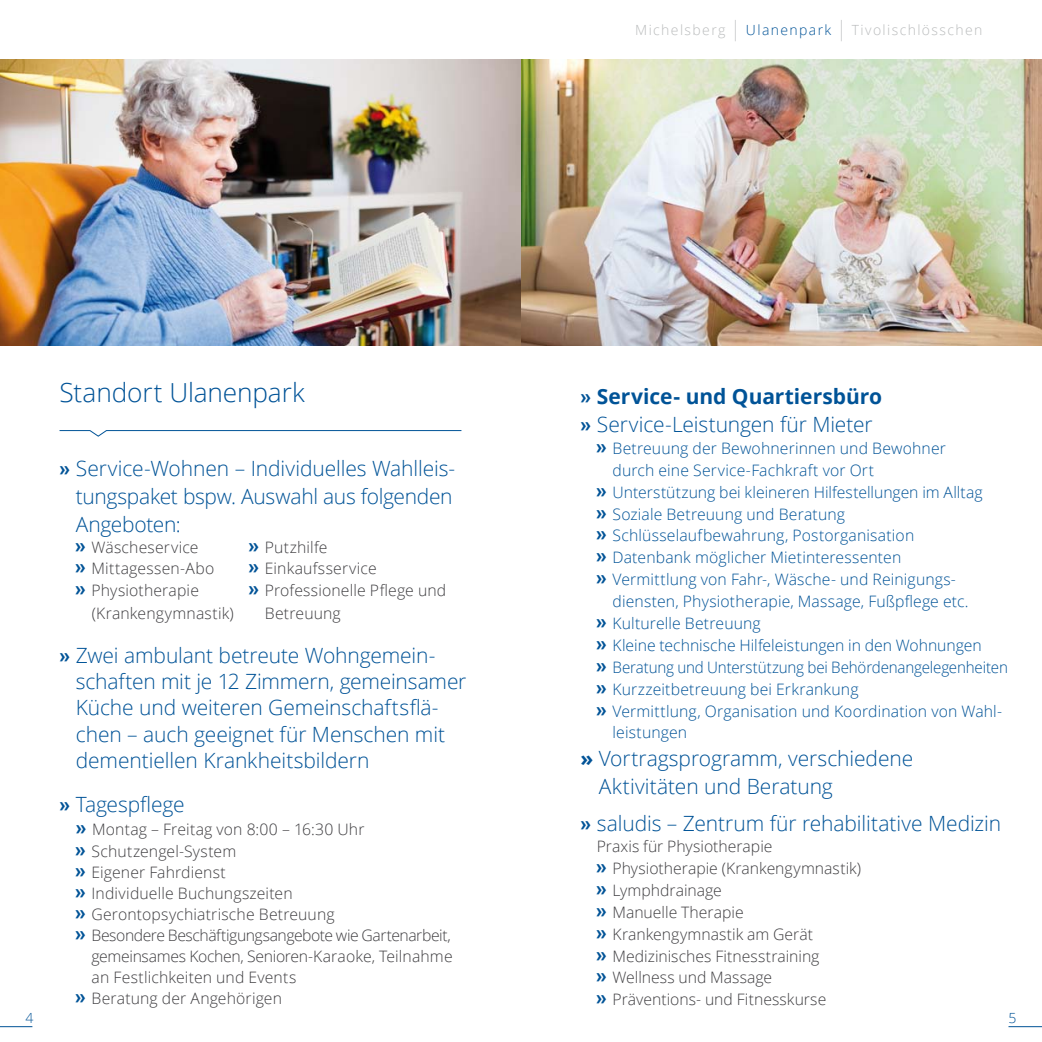
<style>
.page{position:relative;width:1042px;height:1042px;background:#fff}
.page>*{position:absolute;margin:0;border:0;box-sizing:border-box;transform-origin:0 0}
.t1{font:300 26.25px "Open Sans";letter-spacing:-.005em;color:#005397}
.t2{font:300 21px/28px "Open Sans";letter-spacing:-.005em;color:#005397}
.t3{font:300 15.75px/21.9px "Open Sans";letter-spacing:.005em;color:#3e3d40}
.t4{font:300 15.75px "Open Sans";letter-spacing:.01em;color:#005397}
.t5{font:300 15.75px "Open Sans";letter-spacing:-.01em;color:#005397;scale:.96 1}
.t6{font:300 15.75px "Open Sans";letter-spacing:-.03em;color:#3e3d40}
.t7{font:300 15.75px "Open Sans";letter-spacing:-.02em;color:#3e3d40}
.t8{font:300 14px "Open Sans";letter-spacing:.1em;color:#b9bbbc}
.t9{font:300 14px "Open Sans";color:#005397}
.s1{font-size:21px}
.s2{color:#005397}
.s3{font-family:"Roboto";font-weight:900}
.s4{font-family:"Roboto";font-weight:900;font-size:21px;color:#005397}
.s5{font-weight:700}
.s6{font-family:"Roboto";font-weight:900;font-size:21px}
</style>
<div class="page">
<hr style="left:0;top:1026px;width:32px;height:1px;background:#005397">
<hr style="left:1008px;top:1026px;width:34px;height:1px;background:#005397">
<svg style="left:59px;top:430px;width:403px;height:7px"></svg>
<img style="left:0;top:60px;width:1042px;height:285px">
<p class="t8" style="left:635px;top:20px;width:349px">Michelsberg <span class="s1">|</span> <span class="s2">Ulanenpark</span> <span class="s1">|</span> Tivolischlösschen</p>
<h1 class="t1" style="left:60px;top:375px;width:247px">Standort Ulanenpark</h1>
<h2 class="t2" style="left:76px;top:453px;width:381px;text-indent:-16px"><span class="s3">»</span> Service-Wohnen – Individuelles Wahlleis&shy;tungspaket bspw. Auswahl aus folgenden<br>Angeboten:</h2>
<p class="t3" style="left:75px;top:535px;width:125px"><span class="s4">»</span> Wäscheservice</p>
<p class="t3" style="left:249px;top:535px;width:80px"><span class="s4">»</span> Putzhilfe</p>
<p class="t3" style="left:75px;top:556px;width:141px"><span class="s4">»</span> Mittagessen-Abo</p>
<p class="t3" style="left:249px;top:556px;width:130px"><span class="s4">»</span> Einkaufsservice</p>
<p class="t3" style="left:75px;top:579px;width:125px"><span class="s4">»</span> Physiotherapie</p>
<p class="t3" style="left:249px;top:579px;width:199px"><span class="s4">»</span> Professionelle Pflege und</p>
<p class="t3" style="left:92px;top:602px;width:144px">(Krankengymnastik)</p>
<p class="t3" style="left:265px;top:602px;width:77px">Betreuung</p>
<h2 class="t2" style="left:76px;top:641px;width:392px;line-height:26.2px;text-indent:-16px"><span class="s3">»</span> Zwei ambulant betreute Wohngemein&shy;schaften mit je 12 Zimmern, gemeinsamer Küche und weiteren Gemeinschaftsflä&shy;chen – auch geeignet für Menschen mit dementiellen Krankheitsbildern</h2>
<h2 class="t2" style="left:60px;top:789px;width:127px"><span class="s3">»</span> Tagespflege</h2>
<p class="t3" style="left:75px;top:817px;width:291px;line-height:22.8px"><span class="s4">»</span> Montag – Freitag von 8:00 – 16:30 Uhr <span class="s4">»</span> Schutzengel-System</p>
<p class="t3" style="left:75px;top:861px;width:152px"><span class="s4">»</span> Eigener Fahrdienst</p>
<p class="t3" style="left:75px;top:882px;width:219px"><span class="s4">»</span> Individuelle Buchungszeiten</p>
<p class="t3" style="left:75px;top:903px;width:261px"><span class="s4">»</span> Gerontopsychiatrische Betreuung</p>
<p class="t6" style="left:75px;top:925px;width:377px"><span class="s4">»</span> Besondere Beschäftigungsangebote wie Gartenarbeit,</p>
<p class="t7" style="left:92px;top:946px;width:363px">gemeinsames Kochen, Senioren-Karaoke, Teilnahme</p>
<p class="t3" style="left:92px;top:966px;width:206px">an Festlichkeiten und Events</p>
<p class="t3" style="left:75px;top:987px;width:208px"><span class="s4">»</span> Beratung der Angehörigen</p>
<h2 class="t2" style="left:580px;top:382px;width:303px"><span class="s3">»</span> <span class="s5">Service- und Quartiersbüro </span><span class="s3">»</span> Service-Leistungen für Mieter</h2>
<p class="t4" style="left:596px;top:437px;width:351px"><span class="s6">»</span> Betreuung der Bewohnerinnen und Bewohner</p>
<p class="t4" style="left:612px;top:459px;width:263px">durch eine Service-Fachkraft vor Ort</p>
<p class="t4" style="left:596px;top:481px;width:388px"><span class="s6">»</span> Unterstützung bei kleineren Hilfestellungen im Alltag</p>
<p class="t4" style="left:596px;top:503px;width:250px"><span class="s6">»</span> Soziale Betreuung und Beratung</p>
<p class="t4" style="left:596px;top:525px;width:319px"><span class="s6">»</span> Schlüsselaufbewahrung, Postorganisation</p>
<p class="t4" style="left:596px;top:547px;width:306px"><span class="s6">»</span> Datenbank möglicher Mietinteressenten</p>
<p class="t4" style="left:596px;top:569px;width:360px"><span class="s6">»</span> Vermittlung von Fahr-, Wäsche- und Reinigungs-</p>
<p class="t4" style="left:612px;top:590px;width:357px">diensten, Physiotherapie, Massage, Fußpflege etc.</p>
<p class="t4" style="left:596px;top:612px;width:166px"><span class="s6">»</span> Kulturelle Betreuung</p>
<p class="t4" style="left:596px;top:634px;width:387px"><span class="s6">»</span> Kleine technische Hilfeleistungen in den Wohnungen</p>
<p class="t5" style="left:596px;top:656px;width:430px"><span class="s6">»</span> Beratung und Unterstützung bei Behördenangelegenheiten</p>
<p class="t4" style="left:596px;top:678px;width:264px"><span class="s6">»</span> Kurzzeitbetreuung bei Erkrankung</p>
<p class="t4" style="left:596px;top:700px;width:407px"><span class="s6">»</span> Vermittlung, Organisation und Koordination von Wahl-</p>
<p class="t4" style="left:612px;top:722px;width:76px">leistungen</p>
<h2 class="t2" style="left:599px;top:744px;width:316px;text-indent:-18px"><span class="s5">»</span> Vortragsprogramm, verschiedene<br>Aktivitäten und Beratung</h2>
<h2 class="t2" style="left:580px;top:809px;width:422px"><span class="s3">»</span> saludis – Zentrum für rehabilitative Medizin</h2>
<p class="t3" style="left:596px;top:835px;width:266px">Praxis für Physiotherapie<br><span class="s4">»</span> Physiotherapie (Krankengymnastik) <span class="s4">»</span> Lymphdrainage<br><span class="s4">»</span> Manuelle Therapie<br><span class="s4">»</span> Krankengymnastik am Gerät<br><span class="s4">»</span> Medizinisches Fitnesstraining<br><span class="s4">»</span> Wellness und Massage<br><span class="s4">»</span> Präventions- und Fitnesskurse</p>
<p class="t9" style="left:25px;top:1008px;width:9px">4</p>
<p class="t9" style="left:1008px;top:1008px;width:9px">5</p>
</div>
